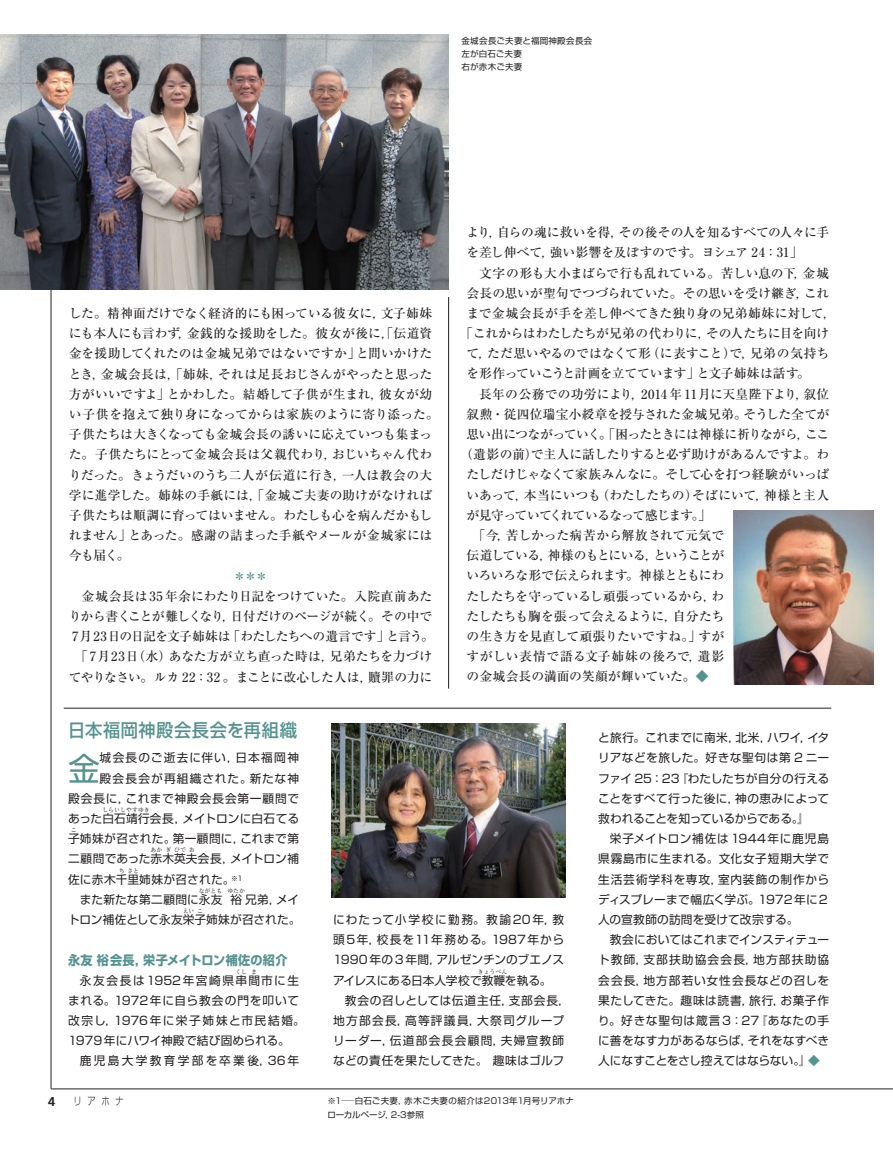
<style>
.page{position:relative;width:893px;height:1161px;background:#fff}
.page>*{position:absolute;margin:0;border:0;box-sizing:border-box;transform-origin:0 0}
.t1{font:31.95px "Shin Go Pro";color:#559390}
.t2{font:500 18px "Shin Go Pro";letter-spacing:.035em;color:#559390;scale:.95 1}
.t3{font:500 12.75px/20.2px "Ryumin Pro";letter-spacing:-.005em;color:#231f20}
.t4{font:500 12.75px "Ryumin Pro";letter-spacing:.015em;color:#231f20}
.t5{font:500 12.75px "Ryumin Pro";letter-spacing:-.03em;color:#231f20}
.t6{font:500 12.75px "Ryumin Pro";letter-spacing:-.025em;color:#231f20}
.t7{font:500 12.75px "Ryumin Pro";letter-spacing:-.045em;color:#231f20}
.t8{font:500 12.75px "Ryumin Pro";letter-spacing:-.06em;color:#231f20}
.t9{font:500 12.75px "Ryumin Pro";letter-spacing:-.055em;color:#231f20}
.t10{font:500 12.75px "Ryumin Pro";letter-spacing:.055em;color:#231f20}
.t11{font:700 12.75px "Shin Go Pro";letter-spacing:.025em;color:#559390;scale:.95 1}
.t12{font:500 12.75px "Ryumin Pro";color:#559390}
.t13{font:700 12.75px "Frutigerlds Lat";color:#231f20}
.t14{font:11.7px/20.2px "Shin Go Pro";letter-spacing:.025em;color:#231f20;text-align:justify}
.t15{font:11.7px/20.2px "Shin Go Pro";letter-spacing:.07em;color:#231f20;text-align:right}
.t16{font:11.7px "Shin Go Pro";letter-spacing:-.005em;color:#231f20}
.t17{font:11.7px "Shin Go Pro";letter-spacing:.125em;color:#231f20}
.t18{font:11.7px "Shin Go Pro";letter-spacing:.195em;color:#231f20}
.t19{font:11.7px "Shin Go Pro";letter-spacing:.005em;color:#231f20}
.t20{font:300 10.5px "Shin Go Pro";color:#231f20;scale:.8 1}
.t21{font:8.55px/12.8px "Shin Go Pro";letter-spacing:.025em;color:#231f20}
.t22{font:5.85px "Folk Pro";color:#231f20}
.t23{font:5.85px "Ryumin Pro";color:#231f20}
.s1{color:#559390}
</style>
<div class="page">
<hr style="left:51px;top:51px;width:1px;height:1038px;background:#231f20">
<hr style="left:51px;top:1088px;width:842px;height:1px;background:#231f20">
<img style="left:0;top:34px;width:449px;height:255px">
<img style="left:332px;top:723px;width:234px;height:174px">
<img style="left:733px;top:510px;width:141px;height:175px">
<hr style="left:64px;top:708px;width:767px;height:1px;background:#231f20">
<hr style="left:448px;top:297px;width:1px;height:391px;background:#231f20">
<p class="t21" style="left:461px;top:34px;width:133px">金城会長ご夫妻と福岡神殿会長会左が白石ご夫妻<br>右が赤木ご夫妻</p>
<p class="t3" style="left:69px;top:302px;width:371px">した。精神面だけでなく経済的にも困っている彼女に，文子姉妹にも本人にも言わず，金銭的な援助をした。彼女が後に，「伝道資金を援助してくれたのは金城兄弟ではないですか」と問いかけたとき，金城会長は，「姉妹，それは足長おじさんがやったと思った方がいいですよ」とかわした。結婚して子供が生まれ，彼女が幼い子供を抱えて独り身になってからは家族のように寄り添った。子供たちは大きくなっても金城会長の誘いに応えていつも集まった。子供たちにとって金城会長は父親代わり，おじいちゃん代わりだった。きょうだいのうち二人が伝道に行き，一人は教会の大学に進学した。姉妹の手紙には，「金城ご夫妻の助けがなければ子供たちは順調に育ってはいません。わたしも心を病んだかもしれません」とあった。感謝の詰まった手紙やメールが金城家には今も届く。</p>
<p class="t12" style="left:233px;top:566px;width:36px">＊＊＊</p>
<p class="t3" style="left:69px;top:585px;width:367px;text-align:right">金城会長は35年余にわたり日記をつけていた。入院直前あたりから書くことが難しくなり，日付だけのページが続く。その中で7月23日の日記を文子姉妹は「わたしたちへの遺言です」と言う。「7月23日（水）あなた方が立ち直った時は，兄弟たちを力づけてやりなさい。ルカ 22：32 。まことに改心した人は，贖罪の力に</p>
<p class="t3" style="left:466px;top:221px;width:364px">より，自らの魂に救いを得，その後その人を知るすべての人々に手を差し伸べて，強い影響を及ぼすのです。ヨシュア 24：31」</p>
<p class="t5" style="left:479px;top:263px;width:352px">文字の形も大小まばらで行も乱れている。苦しい息の下，金城</p>
<p class="t3" style="left:466px;top:282px;width:364px">会長の思いが聖句でつづられていた。その思いを受け継ぎ，これ</p>
<p class="t3" style="left:466px;top:302px;width:371px">まで金城会長が手を差し伸べてきた独り身の兄弟姉妹に対して，</p>
<p class="t5" style="left:460px;top:323px;width:371px">「これからはわたしたちが兄弟の代わりに，その人たちに目を向け</p>
<p class="t4" style="left:466px;top:343px;width:364px">て，ただ思いやるのではなくて形（に表すこと）で，兄弟の気持ち</p>
<p class="t3" style="left:466px;top:363px;width:345px">を形作っていこうと計画を立てています」と文子姉妹は話す。</p>
<p class="t4" style="left:479px;top:384px;width:352px">長年の公務での功労により，2014 年 11月に天皇陛下より，叙位</p>
<p class="t3" style="left:466px;top:403px;width:364px">叙勲・従四位瑞宝小綬章を授与された金城兄弟。そうした全てが</p>
<p class="t7" style="left:466px;top:424px;width:364px">思い出につながっていく。「困ったときには神様に祈りながら，ここ</p>
<p class="t3" style="left:460px;top:443px;width:371px">（遺影の前）で主人に話したりすると必ず助けがあるんですよ。わ</p>
<p class="t3" style="left:466px;top:464px;width:364px">たしだけじゃなくて家族みんなに。そして心を打つ経験がいっぱ</p>
<p class="t3" style="left:466px;top:484px;width:364px">いあって，本当にいつも（わたしたちの）そばにいて，神様と主人</p>
<p class="t9" style="left:466px;top:505px;width:246px">が見守っていてくれているなって感じます。」</p>
<p class="t3" style="left:473px;top:524px;width:253px">「今，苦しかった病苦から解放されて元気で</p>
<p class="t8" style="left:466px;top:545px;width:259px">伝道している，神様のもとにいる，ということが</p>
<p class="t6" style="left:466px;top:566px;width:259px">いろいろな形で伝えられます。神様とともにわ</p>
<p class="t3" style="left:466px;top:585px;width:259px">たしたちを守っているし頑張っているから，わ</p>
<p class="t6" style="left:466px;top:606px;width:259px">たしたちも胸を張って会えるように，自分たち</p>
<p class="t3" style="left:466px;top:625px;width:259px">の生き方を見直して頑張りたいですね。」すが</p>
<p class="t10" style="left:466px;top:646px;width:259px">すがしい表情で語る文子姉妹の後ろで，遺影</p>
<p class="t3" style="left:466px;top:665px;width:244px">の金城会長の満面の笑顔が輝いていた。<span class="s1">◆</span></p>
<h2 class="t2" style="left:68px;top:715px;width:242px">日本福岡神殿会長会を再組織</h2>
<h1 class="t1" style="left:68px;top:743px;width:33px">金</h1>
<p class="t15" style="left:68px;top:746px;width:233px">城会長のご逝去に伴い，日本福岡神<br>殿会長会が再組織された。新たな神<br>殿会長に，これまで神殿会長会第一顧問であった白石靖行会長，メイトロンに白石てる</p>
<p class="t22" style="left:102px;top:805px;width:49px">しらいしやすゆき</p>
<p class="t14" style="left:68px;top:827px;width:233px">子姉妹が召された。第一顧問に，これまで第</p>
<p class="t22" style="left:71px;top:825px;width:7px">こ</p>
<p class="t14" style="left:68px;top:847px;width:233px">二顧問であった赤木英夫会長，メイトロン補</p>
<p class="t22" style="left:151px;top:845px;width:13px">あか</p>
<p class="t22" style="left:165px;top:845px;width:7px">ぎ</p>
<p class="t22" style="left:174px;top:845px;width:13px">ひで</p>
<p class="t22" style="left:189px;top:845px;width:7px">お</p>
<p class="t14" style="left:68px;top:867px;width:176px">佐に赤木千里姉妹が召された。<sup>※1</sup></p>
<p class="t22" style="left:119px;top:865px;width:7px">ち</p>
<p class="t22" style="left:127px;top:865px;width:13px">さと</p>
<p class="t19" style="left:80px;top:890px;width:144px">また新たな第二顧問に永友</p>
<p class="t23" style="left:199px;top:886px;width:25px">ながとも</p>
<p class="t23" style="left:227px;top:886px;width:19px">ゆたか</p>
<p class="t16" style="left:68px;top:910px;width:234px">トロン補佐として永友栄子姉妹が召された。</p>
<p class="t14" style="left:230px;top:888px;width:70px">裕兄弟，メイ</p>
<p class="t23" style="left:183px;top:906px;width:13px">えい</p>
<p class="t23" style="left:197px;top:906px;width:7px">こ</p>
<p class="t11" style="left:68px;top:950px;width:233px">永友 裕会長，栄子メイトロン補佐の紹介</p>
<p class="t17" style="left:80px;top:970px;width:221px">永友会長は1952年宮崎県串間市に生</p>
<p class="t23" style="left:235px;top:967px;width:13px">くし</p>
<p class="t23" style="left:251px;top:967px;width:7px">ま</p>
<p class="t14" style="left:68px;top:989px;width:238px;text-align:left">まれる。1972年に自ら教会の門を叩いて改宗し，1976年に栄子姉妹と市民結婚。<br>1979年にハワイ神殿で結び固められる。</p>
<p class="t18" style="left:80px;top:1051px;width:221px">鹿児島大学教育学部を卒業後，36年</p>
<p class="t13" style="left:48px;top:1091px;width:9px">4</p>
<p class="t20" style="left:74px;top:1092px;width:64px">リ ア ホ ナ</p>
<p class="t14" style="left:333px;top:908px;width:233px">にわたって小学校に勤務。教諭20年，教頭5年，校長を11年務める。1987年から1990年の3年間，アルゼンチンのブエノスアイレスにある日本人学校で教鞭を執る。</p>
<p class="t23" style="left:478px;top:967px;width:31px">きょうべん</p>
<p class="t15" style="left:333px;top:989px;width:238px;text-align:left;text-indent:12px">教会の召しとしては伝道主任，支部会長，地方部会長，高等評議員，大祭司グループリーダー，伝道部会長会顧問，夫婦宣教師などの責任を果たしてきた。 趣味はゴルフ</p>
<p class="t21" style="left:327px;top:1093px;width:248px;line-height:13.8px">※1─白石ご夫妻，赤木ご夫妻の紹介は2013年1月号リアホナローカルページ，2-3参照</p>
<p class="t14" style="left:598px;top:726px;width:233px">と旅行。これまでに南米，北米，ハワイ，イタリアなどを旅した。好きな聖句は第 2 ニーファイ 25：23『わたしたちが自分の行えることをすべて行った後に，神の恵みによって救われることを知っているからである。』</p>
<p class="t14" style="left:598px;top:827px;width:233px;text-indent:12px">栄子メイトロン補佐は1944年に鹿児島県霧島市に生まれる。文化女子短期大学で生活芸術学科を専攻，室内装飾の制作からディスプレーまで幅広く学ぶ。1972年に２人の宣教師の訪問を受けて改宗する。</p>
<p class="t14" style="left:598px;top:928px;width:233px;text-indent:12px">教会においてはこれまでインスティテュート教師，支部扶助協会会長，地方部扶助協会会長，地方部若い女性会長などの召しを果たしてきた。趣味は読書，旅行，お菓子作り。好きな聖句は箴言３：27『あなたの手に善をなす力があるならば，それをなすべき人になすことをさし控えてはならない。』<span class="s1">◆</span></p>
</div>
